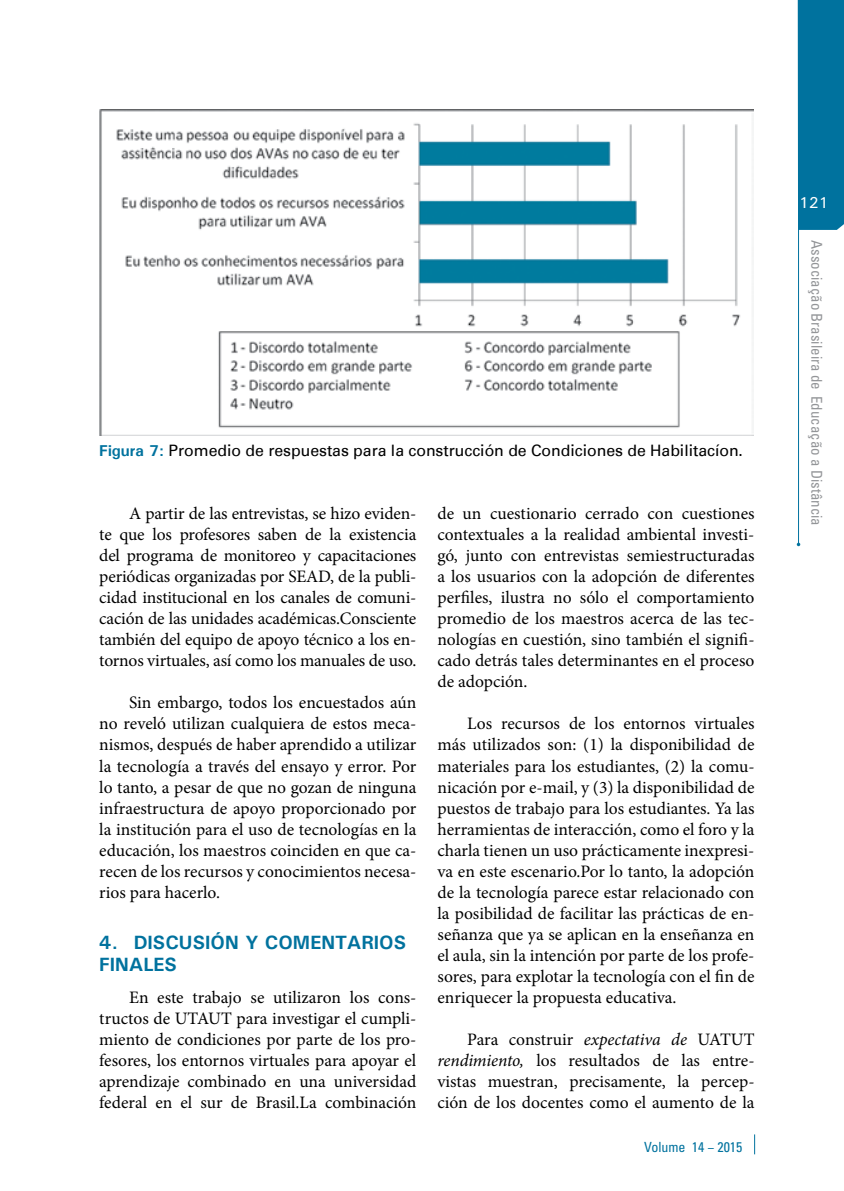
<style>
.page{position:relative;width:844px;height:1191px;background:#fff}
.page>*{position:absolute;margin:0;border:0;box-sizing:border-box;transform-origin:0 0}
.t1{font:700 19.25px/21px "Univers";color:#00729e}
.t2{font:17.5px/21px "Minion Pro";color:#000;text-align:justify}
.t3{font:15.75px "Univers";color:#000}
.t4{font:500 15.75px "Univers";color:#fff}
.t5{font:condensed 14.88px "Univers";color:#939598}
.t6{font:condensed 14px "Univers";color:#00729e}
.s1{font-weight:700;color:#00729e}
.s2{font-style:italic}
</style>
<div class="page">
<div style="left:798px;top:0;width:45px;height:230px;background:#00729e"></div>
<hr style="left:797px;top:0;width:1px;height:544px;background:#00729e">
<svg style="left:796px;top:542px;width:4px;height:4px"></svg>
<svg style="left:754px;top:1134px;width:1px;height:20px"></svg>
<img style="left:99px;top:110px;width:653px;height:325px">
<p class="t3" style="left:99px;top:441px;width:645px"><span class="s1">FIGURA 7:</span> Promedio de respuestas para la construcción de Condiciones de Habilitacíon.</p>
<p class="t2" style="left:99px;top:503px;width:318px;text-indent:30px">A partir de las entrevistas, se hizo eviden&shy;te que los profesores saben de la existencia del programa de monitoreo y capacitaciones periódicas organizadas por SEAD, de la publi&shy;cidad institucional en los canales de comuni&shy;cación de las unidades académicas.Consciente también del equipo de apoyo técnico a los en&shy;tornos virtuales, así como los manuales de uso.</p>
<p class="t2" style="left:99px;top:692px;width:318px;text-indent:30px">Sin embargo, todos los encuestados aún no reveló utilizan cualquiera de estos meca&shy;nismos, después de haber aprendido a utilizar la tecnología a través del ensayo y error. Por lo tanto, a pesar de que no gozan de ninguna infraestructura de apoyo proporcionado por la institución para el uso de tecnologías en la educación, los maestros coinciden en que ca&shy;recen de los recursos y conocimientos necesa&shy;rios para hacerlo.</p>
<p class="t1" style="left:99px;top:932px;width:308px">4. DISCUSIÓN Y COMENTARIOS<br>FI NALES</p>
<p class="t2" style="left:99px;top:986px;width:318px;text-indent:30px">En este trabajo se utilizaron los cons&shy;tructos de UTAUT para investigar el cumpli&shy;miento de condiciones por parte de los pro&shy;fesores, los entornos virtuales para apoyar el aprendizaje combinado en una universidad federal en el sur de Brasil.La combinación</p>
<p class="t2" style="left:437px;top:503px;width:318px">de un cuestionario cerrado con cuestiones contextuales a la realidad ambiental investi&shy;gó, junto con entrevistas semiestructuradas a los usuarios con la adopción de diferentes perfiles, ilustra no sólo el comportamiento promedio de los maestros acerca de las tec&shy;nologías en cuestión, sino también el signifi&shy;cado detrás tales determinantes en el proceso de adopción.</p>
<p class="t2" style="left:437px;top:713px;width:318px;text-indent:30px">Los recursos de los entornos virtuales más utilizados son: (1) la disponibilidad de materiales para los estudiantes, (2) la comu&shy;nicación por e-mail, y (3) la disponibilidad de puestos de trabajo para los estudiantes. Ya las herramientas de interacción, como el foro y la charla tienen un uso prácticamente inexpresi&shy;va en este escenario.Por lo tanto, la adopción de la tecnología parece estar relacionado con la posibilidad de facilitar las prácticas de en&shy;señanza que ya se aplican en la enseñanza en el aula, sin la intención por parte de los profe&shy;sores, para explotar la tecnología con el fin de enriquecer la propuesta educativa.</p>
<p class="t2" style="left:437px;top:1028px;width:318px;text-indent:30px">Para construir <span class="s2">expectativa de</span> UATUT <span class="s2">rendimiento,</span> los resultados de las entre&shy;vistas muestran, precisamente, la percep&shy;ción de los docentes como el aumento de la</p>
<p class="t6" style="left:644px;top:1137px;width:100px">Volume 14 − 2015</p>
<p class="t4" style="left:798px;top:192px;width:31px">121</p>
<p class="t5" style="left:826px;top:240px;width:287px;rotate:90deg">Associação Brasileira de Educação a Distância</p>
</div>
